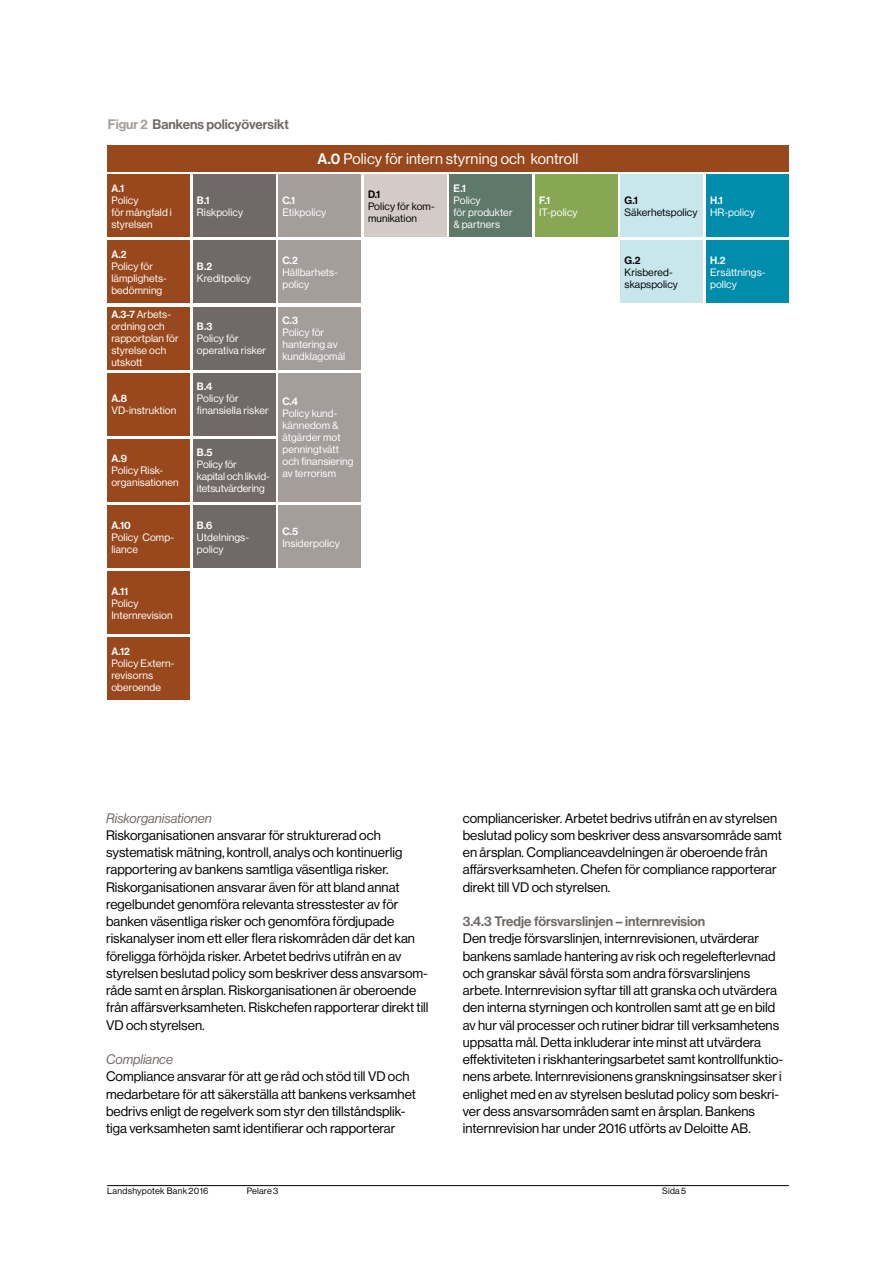
<style>
.page{position:relative;width:893px;height:1263px;background:#fff}
.page>*{position:absolute;margin:0;border:0;box-sizing:border-box;transform-origin:0 0}
.t1{font:15px "N Haas Grotesk DS Std 55 Rg";letter-spacing:.01em;color:#fff}
.t2{font:13.5px/17.2px "N Haas Grotesk DS Std 55 Rg";color:#000}
.t3{font:13.5px "N Haas Grotesk DS Std 65 Md";color:#706967}
.t4{font:13.5px "N Haas Grotesk DS Std 56 It";color:#706967}
.t5{font:10.5px/12px "N Haas Grotesk DS Std 55 Rg";letter-spacing:.01em;color:#fff}
.t6{font:10.5px "N Haas Grotesk DS Std 65 Md";color:#fff}
.t7{font:10.5px/12px "N Haas Grotesk DS Std 55 Rg";letter-spacing:.01em;color:#000}
.t8{font:10.5px/12px "N Haas Grotesk DS Std 55 Rg";letter-spacing:-.01em;color:#fff}
.t9{font:10.5px "N Haas Grotesk DS Std 65 Md";color:#000}
.t10{font:9px "N Haas Grotesk DS Std 55 Rg";letter-spacing:.03em;color:#000}
.s1{color:#a49d9a}
.s2{font-family:"N Haas Grotesk DS Std 65 Md"}
</style>
<div class="page">
<hr style="left:107px;top:1185px;width:682px;height:1px;background:#000">
<div style="left:107px;top:145px;width:682px;height:27px;background:#98481c"></div>
<div style="left:107px;top:175px;width:83px;height:62px;background:#98481c"></div>
<div style="left:107px;top:241px;width:83px;height:62px;background:#98481c"></div>
<div style="left:107px;top:307px;width:83px;height:62px;background:#98481c"></div>
<div style="left:107px;top:373px;width:83px;height:62px;background:#98481c"></div>
<div style="left:107px;top:439px;width:83px;height:62px;background:#98481c"></div>
<div style="left:107px;top:505px;width:83px;height:63px;background:#98481c"></div>
<div style="left:107px;top:572px;width:83px;height:62px;background:#98481c"></div>
<div style="left:107px;top:638px;width:83px;height:62px;background:#98481c"></div>
<div style="left:193px;top:175px;width:83px;height:62px;background:#706967"></div>
<div style="left:193px;top:241px;width:83px;height:62px;background:#706967"></div>
<div style="left:193px;top:307px;width:83px;height:62px;background:#706967"></div>
<div style="left:193px;top:373px;width:83px;height:62px;background:#706967"></div>
<div style="left:193px;top:439px;width:83px;height:62px;background:#706967"></div>
<div style="left:193px;top:505px;width:83px;height:63px;background:#706967"></div>
<div style="left:278px;top:175px;width:83px;height:62px;background:#a49d9a"></div>
<div style="left:278px;top:241px;width:83px;height:62px;background:#a49d9a"></div>
<div style="left:278px;top:307px;width:83px;height:62px;background:#a49d9a"></div>
<div style="left:278px;top:373px;width:83px;height:128px;background:#a49d9a"></div>
<div style="left:364px;top:175px;width:83px;height:62px;background:#d4cbc7"></div>
<div style="left:449px;top:175px;width:83px;height:62px;background:#5e7869"></div>
<div style="left:535px;top:175px;width:83px;height:62px;background:#87a752"></div>
<div style="left:620px;top:175px;width:83px;height:62px;background:#c8e7ed"></div>
<div style="left:620px;top:241px;width:83px;height:62px;background:#c8e7ed"></div>
<div style="left:706px;top:175px;width:83px;height:62px;background:#008cab"></div>
<div style="left:706px;top:241px;width:83px;height:62px;background:#008cab"></div>
<div style="left:278px;top:505px;width:83px;height:63px;background:#a49d9a"></div>
<p class="t3" style="left:108px;top:117px;width:183px"><span class="s1">Figur 2</span> Bankens policyöversikt</p>
<p class="t1" style="left:318px;top:151px;width:262px"><span class="s2">A.0</span> Policy för intern styrning och kontroll</p>
<p class="t6" style="left:111px;top:182px;width:14px">A.1</p>
<p class="t5" style="left:111px;top:194px;width:62px">Policy<br>för mångfald i styrelsen</p>
<p class="t6" style="left:111px;top:248px;width:17px">A.2</p>
<p class="t5" style="left:111px;top:260px;width:57px">Policy för lämplighets&shy;bedömning</p>
<p class="t5" style="left:111px;top:308px;width:69px"><span class="s2">A.3-7</span> Arbets&shy;ordning och rapportplan för styrelse och utskott</p>
<p class="t6" style="left:111px;top:392px;width:17px">A.8</p>
<p class="t5" style="left:111px;top:405px;width:66px">VD-instruktion</p>
<p class="t6" style="left:111px;top:453px;width:17px">A.9</p>
<p class="t5" style="left:111px;top:465px;width:69px">Policy Risk&shy;organisationen</p>
<p class="t6" style="left:111px;top:519px;width:21px">A.10</p>
<p class="t5" style="left:111px;top:531px;width:64px">Policy Comp&shy;liance</p>
<p class="t6" style="left:111px;top:585px;width:18px">A.11</p>
<p class="t5" style="left:111px;top:597px;width:63px">Policy<br>Internrevision</p>
<p class="t6" style="left:111px;top:645px;width:20px">A.12</p>
<p class="t5" style="left:111px;top:657px;width:64px">Policy Extern&shy;revisorns oberoende</p>
<p class="t6" style="left:197px;top:194px;width:14px">B.1</p>
<p class="t5" style="left:197px;top:206px;width:48px">Riskpolicy</p>
<p class="t6" style="left:197px;top:260px;width:17px">B.2</p>
<p class="t5" style="left:197px;top:272px;width:56px">Kreditpolicy</p>
<p class="t6" style="left:197px;top:320px;width:17px">B.3</p>
<p class="t5" style="left:197px;top:332px;width:71px">Policy för operativa risker</p>
<p class="t6" style="left:197px;top:380px;width:17px">B.4</p>
<p class="t5" style="left:197px;top:393px;width:73px">Policy för finansiella risker</p>
<p class="t6" style="left:197px;top:447px;width:17px">B.5</p>
<p class="t8" style="left:197px;top:459px;width:74px">Policy för<br>kapital och likvid&shy;itetsutvärdering</p>
<p class="t6" style="left:197px;top:519px;width:17px">B.6</p>
<p class="t5" style="left:197px;top:531px;width:54px">Utdelnings&shy;policy</p>
<p class="t6" style="left:282px;top:194px;width:14px">C.1</p>
<p class="t5" style="left:282px;top:206px;width:45px">Etikpolicy</p>
<p class="t6" style="left:282px;top:254px;width:17px">C.2</p>
<p class="t5" style="left:282px;top:266px;width:57px">Hållbarhets&shy;policy</p>
<p class="t6" style="left:282px;top:314px;width:17px">C.3</p>
<p class="t5" style="left:282px;top:326px;width:64px">Policy för hantering av kundklagomål</p>
<p class="t6" style="left:282px;top:396px;width:17px">C.4</p>
<p class="t5" style="left:282px;top:408px;width:72px">Policy kund&shy;kännedom &amp; åtgärder mot penningtvätt och finansiering av terrorism</p>
<p class="t6" style="left:282px;top:525px;width:17px">C.5</p>
<p class="t5" style="left:282px;top:537px;width:59px">Insiderpolicy</p>
<p class="t9" style="left:368px;top:188px;width:14px">D.1</p>
<p class="t7" style="left:368px;top:200px;width:68px">Policy för kom&shy;munikation</p>
<p class="t6" style="left:454px;top:182px;width:14px">E.1</p>
<p class="t5" style="left:454px;top:194px;width:61px">Policy<br>för produkter &amp; partners</p>
<p class="t6" style="left:539px;top:194px;width:13px">F.1</p>
<p class="t5" style="left:539px;top:206px;width:40px">IT-policy</p>
<p class="t9" style="left:625px;top:194px;width:15px">G.1</p>
<p class="t7" style="left:625px;top:206px;width:74px">Säkerhetspolicy</p>
<p class="t9" style="left:625px;top:254px;width:18px">G.2</p>
<p class="t7" style="left:625px;top:266px;width:55px">Krisbered&shy;skapspolicy</p>
<p class="t6" style="left:710px;top:194px;width:14px">H.1</p>
<p class="t5" style="left:710px;top:206px;width:46px">HR-policy</p>
<p class="t6" style="left:710px;top:254px;width:17px">H.2</p>
<p class="t5" style="left:710px;top:266px;width:57px">Ersättnings&shy;pollcy</p>
<p class="t4" style="left:106px;top:810px;width:107px">Riskorganisationen</p>
<p class="t2" style="left:106px;top:826px;width:324px">Riskorganisationen ansvarar för strukturerad och systematisk mätning, kontroll, analys och kontinuerlig rapportering av bankens samtliga väsentliga risker.<br>Riskorganisationen ansvarar även för att bland annat regelbundet genomföra relevanta stresstester av för banken väsentliga risker och genomföra fördjupade riskanalyser inom ett eller flera riskområden där det kan föreligga förhöjda risker. Arbetet bedrivs utifrån en av styrelsen beslutad policy som beskriver dess ansvarsom&shy;råde samt en årsplan. Riskorganisationen är oberoende från affärsverksamheten. Riskchefen rapporterar direkt till VD och styrelsen.</p>
<p class="t4" style="left:106px;top:1052px;width:68px">Compliance</p>
<p class="t2" style="left:106px;top:1068px;width:311px">Compliance ansvarar för att ge råd och stöd till VD och medarbetare för att säkerställa att bankens verksamhet bedrivs enligt de regelverk som styr den tillståndsplik&shy;tiga verksamheten samt identifierar och rapporterar</p>
<p class="t2" style="left:463px;top:809px;width:320px">compliancerisker. Arbetet bedrivs utifrån en av styrelsen beslutad policy som beskriver dess ansvarsområde samt en årsplan. Complianceavdelningen är oberoende från affärsverksamheten. Chefen för compliance rapporterar direkt till VD och styrelsen.</p>
<p class="t3" style="left:463px;top:914px;width:244px">3.4.3 Tredje försvarslinjen – internrevision</p>
<p class="t2" style="left:463px;top:930px;width:322px">Den tredje försvarslinjen, internrevisionen, utvärderar bankens samlade hantering av risk och regelefterlevnad och granskar såväl första som andra försvarslinjens arbete. Internrevision syftar till att granska och utvärdera den interna styrningen och kontrollen samt att ge en bild av hur väl processer och rutiner bidrar till verksamhetens uppsatta mål. Detta inkluderar inte minst att utvärdera effektiviteten i riskhanteringsarbetet samt kontrollfunktio&shy;nens arbete. Internrevisionens granskningsinsatser sker i enlighet med en av styrelsen beslutad policy som beskri&shy;ver dess ansvarsområden samt en årsplan. Bankens internrevision har under 2016 utförts av Deloitte AB.</p>
<p class="t10" style="left:107px;top:1186px;width:103px">Landshypotek Bank 2016</p>
<p class="t10" style="left:247px;top:1186px;width:33px">Pelare 3</p>
<p class="t10" style="left:662px;top:1186px;width:25px">Sida 5</p>
</div>
